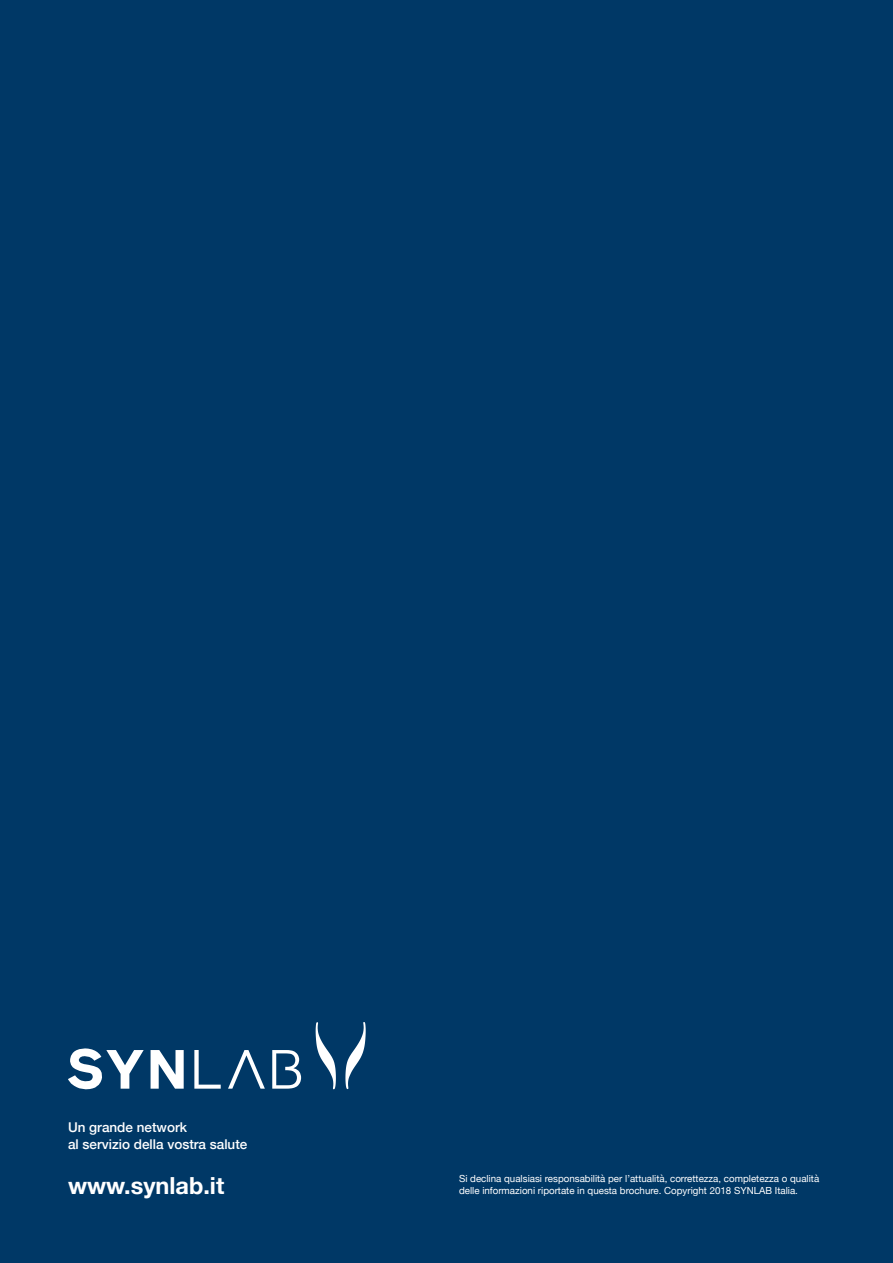
<style>
.page{position:relative;width:893px;height:1263px;background:#003866}
.page>*{position:absolute;margin:0;border:0;box-sizing:border-box;transform-origin:0 0}
.t1{font:700 23.55px "Helvetica Neue";color:#fff}
.t2{font:500 13.5px/16.5px "Helvetica Neue";color:#fff}
.t3{font:9.75px/12px "Helvetica Neue";color:#fff}
</style>
<div class="page">
<svg style="left:316px;top:1022px;width:20px;height:67px"></svg>
<svg style="left:345px;top:1022px;width:21px;height:67px"></svg>
<svg style="left:194px;top:1050px;width:27px;height:39px"></svg>
<svg style="left:272px;top:1050px;width:29px;height:39px"></svg>
<svg style="left:68px;top:1048px;width:76px;height:42px"></svg>
<svg style="left:151px;top:1050px;width:33px;height:39px"></svg>
<svg style="left:228px;top:1050px;width:37px;height:39px"></svg>
<h2 class="t2" style="left:68px;top:1118px;width:181px">Un grande network<br>al servizio della vostra salute</h2>
<h1 class="t1" style="left:68px;top:1167px;width:158px">www.synlab.it</h1>
<p class="t3" style="left:459px;top:1173px;width:362px">Si declina qualsiasi responsabilità per l’attualità, correttezza, completezza o qualità delle informazioni riportate in questa brochure. Copyright 2018 SYNLAB Italia.</p>
</div>
